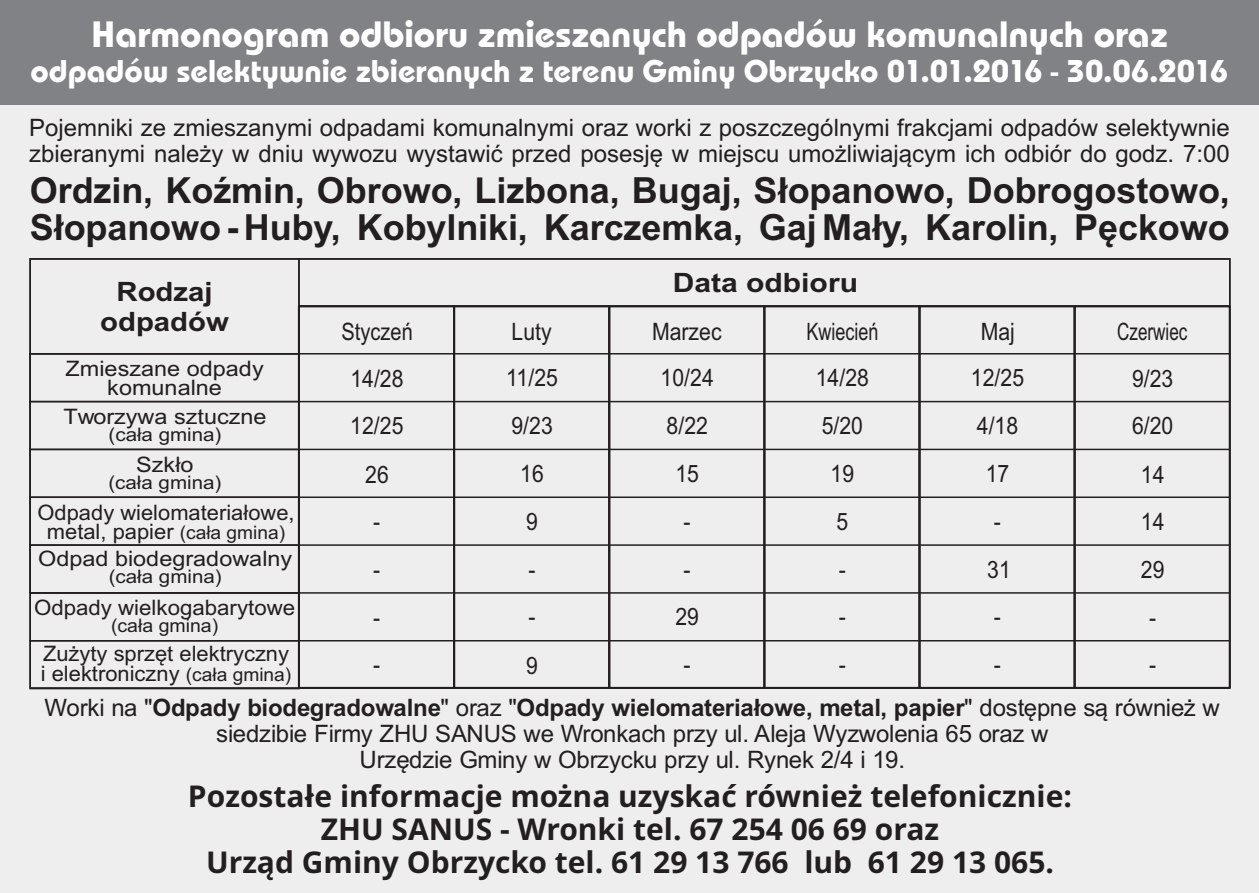
<style>
.page{position:relative;width:1259px;height:893px;background:#fff}
.page>*{position:absolute;margin:0;border:0;box-sizing:border-box;transform-origin:0 0}
.t1{font:700 38.4px "Bauhaus Itc TEE";letter-spacing:-.1em;color:#fff}
.t2{font:700 36px/37.5px "Arial";color:#231f20}
.t3{font:700 33px "Bauhaus Itc TEE";letter-spacing:-1.81em;color:#fff}
.t4{font:700 33px "Bauhaus Itc TEE";letter-spacing:-.105em;color:#fff}
.t5{font:700 30px/32.7px "Open Sans";color:#231f20;text-align:center}
.t6{font:700 26.7px "Arial";color:#231f20;scale:1.1 1}
.t7{font:700 26.7px "Arial";color:#231f20;scale:1.13 1}
.t8{font:24px/26.1px "Arial";letter-spacing:-.02em;color:#231f20;text-align:center}
.t9{font:24px/25.5px "Arial";color:#231f20}
.t10{font:24px/47.7px "Arial Narrow";color:#231f20;scale:1.08 1}
.t11{font:24px "Arial Narrow";color:#231f20;scale:.92 1}
.t12{font:24px "Arial Narrow";color:#231f20;scale:.87 1}
.t13{font:24px "Arial Narrow";color:#231f20}
.t14{font:21.3px/19.2px "Arial";color:#231f20}
.t15{font:21.3px/19.2px "Arial";color:#231f20;text-align:center;scale:1.1 1}
.t16{font:21.3px "Arial";color:#231f20;scale:1.04 1}
.t17{font:18.6px "Arial";color:#231f20;scale:1.1 1}
.t18{font:18.6px "Arial";color:#231f20;scale:1.04 1}
.s1{font-size:18.6px}
.s2{font-weight:700}
</style>
<div class="page">
<div style="left:0;top:105px;width:1259px;height:788px;background:#eeeeef"></div>
<div style="left:0;top:0;width:1259px;height:105px;background:#808285"></div>
<div style="left:29px;top:258px;width:271px;height:96px;border:1px solid #231f20"></div>
<div style="left:29px;top:353px;width:271px;height:49px;border:1px solid #231f20"></div>
<div style="left:29px;top:401px;width:271px;height:49px;border:1px solid #231f20"></div>
<div style="left:29px;top:449px;width:271px;height:49px;border:1px solid #231f20"></div>
<div style="left:29px;top:496px;width:271px;height:50px;border:1px solid #231f20"></div>
<div style="left:29px;top:592px;width:271px;height:49px;border:1px solid #231f20"></div>
<div style="left:29px;top:544px;width:271px;height:50px;border:1px solid #231f20"></div>
<div style="left:29px;top:640px;width:271px;height:49px;border:1px solid #231f20"></div>
<div style="left:298px;top:258px;width:932px;height:49px;border:1px solid #231f20"></div>
<div style="left:298px;top:305px;width:157px;height:384px;border:2px solid #231f20"></div>
<div style="left:453px;top:305px;width:157px;height:384px;border:2px solid #231f20"></div>
<div style="left:608px;top:305px;width:157px;height:384px;border:2px solid #231f20"></div>
<div style="left:763px;top:305px;width:157px;height:384px;border:2px solid #231f20"></div>
<div style="left:918px;top:305px;width:157px;height:384px;border:2px solid #231f20"></div>
<div style="left:1073px;top:305px;width:157px;height:384px;border:2px solid #231f20"></div>
<hr style="left:299px;top:353px;width:930px;height:1px;background:#231f20">
<hr style="left:299px;top:401px;width:930px;height:1px;background:#231f20">
<hr style="left:299px;top:449px;width:930px;height:1px;background:#231f20">
<hr style="left:299px;top:496px;width:930px;height:2px;background:#231f20">
<hr style="left:299px;top:592px;width:930px;height:2px;background:#231f20">
<hr style="left:299px;top:544px;width:930px;height:2px;background:#231f20">
<hr style="left:299px;top:640px;width:930px;height:1px;background:#231f20">
<h1 class="t1" style="left:806px;top:18px;width:253px">óu</h1>
<h3 class="t3" style="left:946px;top:57px;width:251px">1 30</h3>
<h1 class="t1" style="left:91px;top:18px;width:826px">H g b iechd</h1>
<h3 class="t3" style="left:106px;top:57px;width:230px">d k</h3>
<h1 class="t1" style="left:116px;top:18px;width:539px">a ra io s</h1>
<h3 class="t3" style="left:124px;top:57px;width:112px">ó</h3>
<h1 class="t1" style="left:138px;top:18px;width:537px">rodm</h1>
<h3 class="t3" style="left:143px;top:57px;width:408px">w nie n</h3>
<h1 class="t1" style="left:150px;top:18px;width:980px">m o zad kon</h1>
<h3 class="t3" style="left:177px;top:57px;width:85px">s</h3>
<h1 class="t1" style="left:696px;top:18px;width:490px">owlh</h1>
<h3 class="t3" style="left:744px;top:57px;width:150px">O</h3>
<h3 class="t3" style="left:768px;top:57px;width:115px">b</h3>
<h1 class="t1" style="left:180px;top:18px;width:130px">o</h1>
<h3 class="t3" style="left:191px;top:57px;width:107px">e</h3>
<h1 class="t1" style="left:201px;top:18px;width:122px">n</h1>
<h1 class="t1" style="left:300px;top:18px;width:179px">m</h1>
<h1 class="t1" style="left:611px;top:18px;width:262px">np</h1>
<h1 class="t1" style="left:632px;top:18px;width:591px">y a mo</h1>
<h1 class="t1" style="left:957px;top:18px;width:122px">n</h1>
<h3 class="t3" style="left:963px;top:57px;width:121px">.2</h3>
<h1 class="t1" style="left:977px;top:18px;width:284px">a ra</h1>
<h3 class="t3" style="left:991px;top:57px;width:112px">0</h3>
<h3 class="t3" style="left:1007px;top:57px;width:112px">1</h3>
<h1 class="t1" style="left:435px;top:18px;width:80px">r</h1>
<h1 class="t1" style="left:448px;top:18px;width:231px">uz</h1>
<h3 class="t4" style="left:463px;top:57px;width:780px">y rGrz01 66.</h3>
<h1 class="t1" style="left:1029px;top:18px;width:229px">yc z</h1>
<h3 class="t3" style="left:1158px;top:57px;width:164px">2016</h3>
<h3 class="t3" style="left:356px;top:57px;width:93px">z</h3>
<h3 class="t3" style="left:390px;top:57px;width:115px">ie</h3>
<h3 class="t3" style="left:415px;top:57px;width:556px">ra te mi cko</h3>
<h3 class="t3" style="left:250px;top:57px;width:974px">ty b ch n n y .0 - .0</h3>
<h3 class="t3" style="left:31px;top:57px;width:293px">odpa le</h3>
<h3 class="t3" style="left:582px;top:57px;width:107px">e</h3>
<h3 class="t3" style="left:279px;top:57px;width:153px">w</h3>
<h3 class="t3" style="left:519px;top:57px;width:304px">zuy</h3>
<p class="t9" style="left:29px;top:117px;width:1202px">Pojemniki ze zmieszanymi odpadami komunalnymi oraz worki z poszczególnymi frakcjami odpadów selektywnie zbieranymi należy w dniu wywozu wystawić przed posesję w miejscu umożliwiającym ich odbiór do godz. 7:00</p>
<h2 class="t2" style="left:30px;top:175px;width:1201px">Ordzin, Koźmin, Obrowo, Lizbona, Bugaj, Słopanowo, Dobrogostowo,<br>Słopanowo - Huby, Kobylniki, Karczemka, Gaj Mały, Karolin, Pęckowo</h2>
<p class="t6" style="left:116px;top:282px;width:89px">Rodzaj</p>
<p class="t7" style="left:673px;top:272px;width:165px">Data odbioru</p>
<p class="t6" style="left:100px;top:312px;width:118px">odpadów</p>
<p class="t15" style="left:66px;top:361px;width:182px">Zmieszane odpady komunalne</p>
<p class="t15" style="left:63px;top:409px;width:186px">Tworzywa sztuczne</p>
<p class="t17" style="left:109px;top:427px;width:104px">(cała gmina)</p>
<p class="t15" style="left:136px;top:457px;width:54px">Szkło</p>
<p class="t17" style="left:108px;top:475px;width:104px">(cała gmina)</p>
<p class="t13" style="left:341px;top:323px;width:73px">Styczeń</p>
<p class="t10" style="left:511px;top:310px;width:39px">Luty</p>
<p class="t10" style="left:652px;top:310px;width:66px">Marzec</p>
<p class="t11" style="left:806px;top:323px;width:80px">Kwiecień</p>
<p class="t10" style="left:980px;top:310px;width:33px">Maj</p>
<p class="t12" style="left:1117px;top:323px;width:82px">Czerwiec</p>
<p class="t10" style="left:506px;top:356px;width:49px">11/25<br>9/23</p>
<p class="t10" style="left:660px;top:356px;width:51px">10/24<br>8/22</p>
<p class="t10" style="left:816px;top:356px;width:51px">14/28<br>5/20</p>
<p class="t10" style="left:971px;top:356px;width:51px">12/25<br>4/18</p>
<p class="t10" style="left:350px;top:357px;width:51px">14/28<br>12/25</p>
<p class="t10" style="left:1132px;top:357px;width:40px">9/23<br>6/20</p>
<p class="t10" style="left:520px;top:452px;width:23px">16</p>
<p class="t10" style="left:675px;top:452px;width:23px">15</p>
<p class="t10" style="left:830px;top:452px;width:23px">19</p>
<p class="t10" style="left:985px;top:452px;width:23px">17</p>
<p class="t10" style="left:365px;top:452px;width:23px">26</p>
<p class="t10" style="left:1141px;top:452px;width:23px">14</p>
<p class="t14" style="left:38px;top:504px;width:259px;text-align:center">Odpady wielomateriałowe, metal, papier <span class="s1">(cała gmina)</span></p>
<p class="t15" style="left:38px;top:551px;width:233px">Odpad biodegradowalny</p>
<p class="t17" style="left:109px;top:569px;width:104px">(cała gmina)</p>
<p class="t16" style="left:34px;top:600px;width:253px">Odpady wielkogabarytowe</p>
<p class="t18" style="left:111px;top:619px;width:105px">(cała gmina)</p>
<p class="t14" style="left:41px;top:646px;width:252px">Zużyty sprzęt elektryczny i elektroniczny <span class="s1">(cała gmina)</span></p>
<p class="t10" style="left:373px;top:500px;width:8px">-</p>
<p class="t10" style="left:373px;top:547px;width:8px">-</p>
<p class="t10" style="left:373px;top:596px;width:8px">-</p>
<p class="t10" style="left:373px;top:643px;width:8px">-</p>
<p class="t10" style="left:526px;top:500px;width:12px">9</p>
<p class="t10" style="left:683px;top:500px;width:8px">-</p>
<p class="t10" style="left:836px;top:500px;width:12px">5</p>
<p class="t10" style="left:994px;top:500px;width:8px">-</p>
<p class="t10" style="left:1141px;top:500px;width:23px">14</p>
<p class="t10" style="left:528px;top:548px;width:8px">-</p>
<p class="t10" style="left:683px;top:547px;width:8px">-</p>
<p class="t10" style="left:838px;top:547px;width:8px">-</p>
<p class="t10" style="left:987px;top:547px;width:23px">31</p>
<p class="t10" style="left:1140px;top:547px;width:23px">29</p>
<p class="t10" style="left:528px;top:595px;width:8px">-</p>
<p class="t10" style="left:675px;top:595px;width:23px">29</p>
<p class="t10" style="left:838px;top:595px;width:8px">-</p>
<p class="t10" style="left:994px;top:595px;width:8px">-</p>
<p class="t10" style="left:1149px;top:596px;width:8px">-</p>
<p class="t10" style="left:526px;top:643px;width:12px">9</p>
<p class="t10" style="left:683px;top:643px;width:8px">-</p>
<p class="t10" style="left:838px;top:643px;width:8px">-</p>
<p class="t10" style="left:994px;top:643px;width:8px">-</p>
<p class="t10" style="left:1149px;top:643px;width:8px">-</p>
<p class="t8" style="left:45px;top:697px;width:1177px">Worki na "<span class="s2">Odpady biodegradowalne</span>" oraz "<span class="s2">Odpady wielomateriałowe, metal, papier</span>" dostępne są również w siedzibie Firmy ZHU SANUS we Wronkach przy ul. Aleja Wyzwolenia 65 oraz w<br>Urzędzie Gminy w Obrzycku przy ul. Rynek 2/4 i 19.</p>
<p class="t5" style="left:188px;top:783px;width:885px">Pozostałe informacje można uzyskać również telefonicznie:<br>ZHU SANUS - Wronki tel. 67 254 06 69 oraz<br>Urząd Gminy Obrzycko tel. 61 29 13 766 lub 61 29 13 065.</p>
</div>
